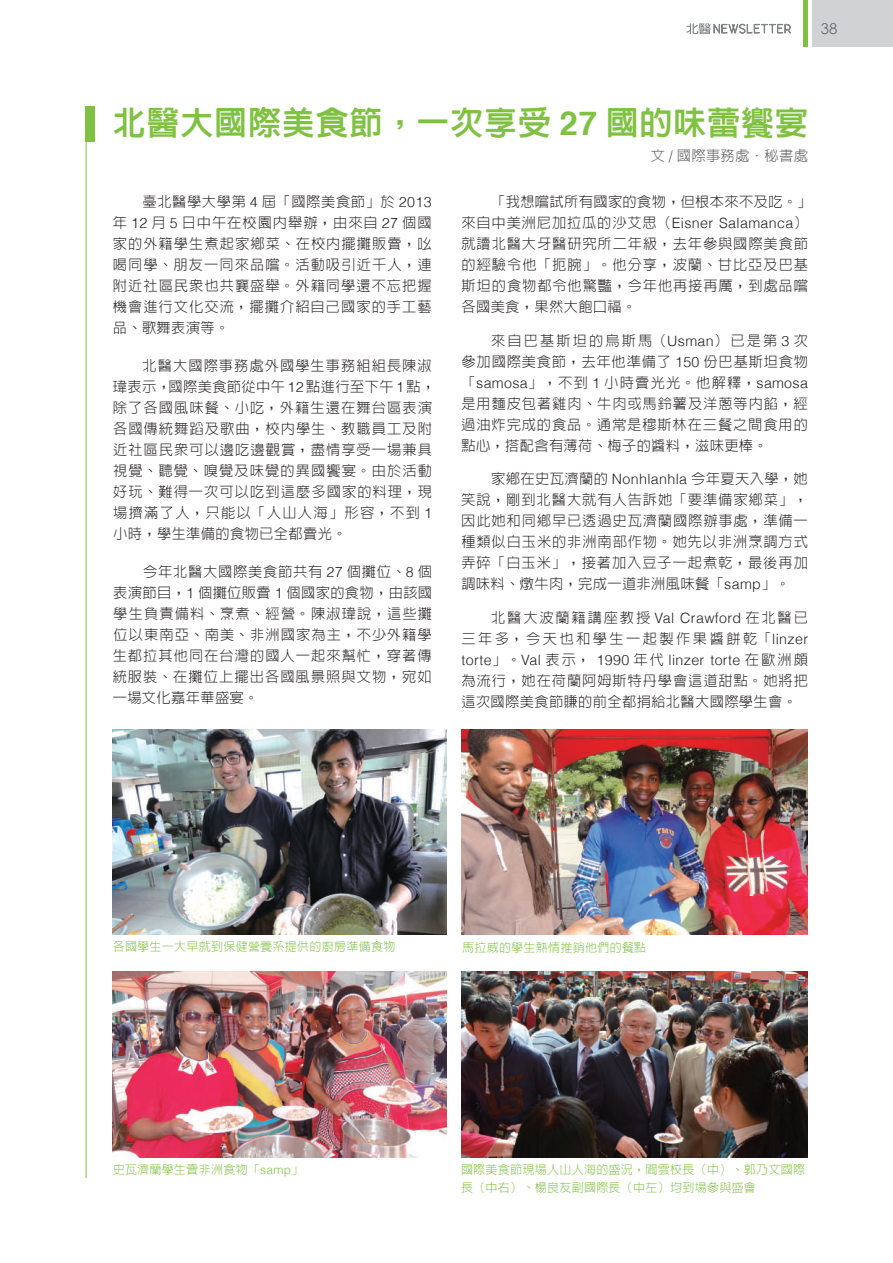
<style>
.page{position:relative;width:893px;height:1263px;background:#fff}
.page>*{position:absolute;margin:0;border:0;box-sizing:border-box;transform-origin:0 0}
.t1{font:33px "Lin Gothic Extra";letter-spacing:.025em;color:#7fc241}
.t2{font:15px "Century Gothic";color:#6c6d70}
.t3{font:300 14.25px/21px "Lin Gothic";letter-spacing:.065em;color:#231f20;text-align:justify}
.t4{font:300 14.25px/21px "Lin Gothic";letter-spacing:.17em;color:#231f20;text-align:right}
.t5{font:300 14.25px/21px "Lin Gothic";letter-spacing:.025em;color:#231f20}
.t6{font:300 14.25px "Helvetica";letter-spacing:.025em;color:#231f20}
.t7{font:300 14.25px "Lin Gothic";letter-spacing:.025em;color:#57585a}
.t8{font:300 12px/18px "Lin Gothic";letter-spacing:.025em;color:#7fc241}
.s1{font-family:"Lin Gothic";font-weight:700}
.s2{font-family:"Helvetica";font-weight:700}
.s3{font-family:"Helvetica"}
.s4{font-family:"Lin Gothic"}
</style>
<div class="page">
<div style="left:85px;top:106px;width:10px;height:36px;background:#7fc241"></div>
<hr style="left:86px;top:113px;width:1px;height:1065px;background:#7fc241">
<hr style="left:804px;top:0;width:4px;height:47px;background:#7fc241">
<img style="left:113px;top:729px;width:333px;height:205px">
<img style="left:113px;top:972px;width:333px;height:186px">
<img style="left:461px;top:729px;width:347px;height:205px">
<img style="left:461px;top:972px;width:347px;height:186px">
<div style="left:812px;top:0;width:81px;height:47px;background:#d1d2d4"></div>
<svg style="left:686px;top:23px;width:105px;height:11px"></svg>
<p class="t2" style="left:821px;top:20px;width:18px">38</p>
<h1 class="t1" style="left:113px;top:106px;width:697px">北醫大國際美食節<span class="s1">，</span>一次享受 <span class="s2">27</span> 國的味蕾饗宴</h1>
<p class="t3" style="left:113px;top:191px;width:321px;text-indent:30px">臺北醫學大學第 <span class="s3">4</span> 屆「國際美食節」於 <span class="s3">2013</span>年 <span class="s3">12</span> 月 <span class="s3">5</span> 日中午在校園內舉辦，由來自 <span class="s3">27</span> 個國家的外籍學生煮起家鄉菜、在校內擺攤販賣，吆喝同學、朋友一同來品嚐。活動吸引近千人，連附近社區民眾也共襄盛舉。外籍同學還不忘把握機會進行文化交流，擺攤介紹自己國家的手工藝品、歌舞表演等。</p>
<p class="t3" style="left:113px;top:355px;width:324px;text-align:left;text-indent:30px">北醫大國際事務處外國學生事務組組長陳淑瑋表示，國際美食節從中午 <span class="s3">12</span> 點進行至下午 <span class="s3">1</span> 點，除了各國風味餐、小吃，外籍生還在舞台區表演各國傳統舞蹈及歌曲，校內學生、教職員工及附近社區民眾可以邊吃邊觀賞，盡情享受一場兼具視覺、聽覺、嗅覺及味覺的異國饗宴。由於活動好玩、難得一次可以吃到這麼多國家的料理，現場擠滿了人，只能以「人山人海」形容，不到 <span class="s3">1</span>小時，學生準備的食物已全都賣光。</p>
<p class="t3" style="left:113px;top:561px;width:321px;text-indent:30px">今年北醫大國際美食節共有 <span class="s3">27</span> 個攤位、<span class="s3">8</span> 個表演節目，<span class="s3">1</span> 個攤位販賣 <span class="s3">1</span> 個國家的食物，由該國學生負責備料、烹煮、經營。陳淑瑋說，這些攤位以東南亞、南美、非洲國家為主，不少外籍學生都拉其他同在台灣的國人一起來幫忙，穿著傳統服裝、在攤位上擺出各國風景照與文物，宛如一場文化嘉年華盛宴。</p>
<p class="t7" style="left:651px;top:148px;width:159px">文 <span class="s3">/</span> 國際事務處．秘書處</p>
<p class="t3" style="left:461px;top:191px;width:352px;text-align:left;text-indent:30px">「我想嚐試所有國家的食物，但根本來不及吃。」來自中美洲尼加拉瓜的沙艾思（<span class="s3">Eisner Salamanca</span>）就讀北醫大牙醫研究所二年級，去年參與國際美食節的經驗令他「扼腕」。他分享，波蘭、甘比亞及巴基斯坦的食物都令他驚豔，今年他再接再厲，到處品嚐各國美食，果然大飽口福。</p>
<p class="t3" style="left:461px;top:330px;width:348px;text-indent:30px">來自巴基斯坦的烏斯馬（<span class="s3">Usman</span>）已是第 <span class="s3">3</span> 次參加國際美食節，去年他準備了 <span class="s3">150</span> 份巴基斯坦食物「<span class="s3">samosa</span>」，不到 <span class="s3">1</span> 小時賣光光。他解釋，<span class="s3">samosa</span>是用麵皮包著雞肉、牛肉或馬鈴薯及洋蔥等內餡，經過油炸完成的食品。通常是穆斯林在三餐之間食用的點心，搭配含有薄荷、梅子的醬料，滋味更棒。</p>
<p class="t3" style="left:461px;top:468px;width:348px;text-indent:30px">家鄉在史瓦濟蘭的 <span class="s3">Nonhlanhla</span> 今年夏天入學，她笑說，剛到北醫大就有人告訴她「要準備家鄉菜」，因此她和同鄉早已透過史瓦濟蘭國際辦事處，準備一種類似白玉米的非洲南部作物。她先以非洲烹調方式弄碎「白玉米」，接著加入豆子一起煮乾，最後再加調味料、燉牛肉，完成一道非洲風味餐「<span class="s3">samp</span>」。</p>
<p class="t4" style="left:461px;top:607px;width:348px">北醫大波蘭籍講座教授 <span class="s3">Val Crawford</span> 在北醫已<br>三年多，今天也和學生一起製作果醬餅乾「<span class="s3">linzer</span></p>
<p class="t6" style="left:461px;top:649px;width:348px">torte<span class="s4">」。</span>Val <span class="s4">表示，</span> 1990 <span class="s4">年代</span> linzer torte <span class="s4">在歐洲頗</span></p>
<p class="t5" style="left:461px;top:670px;width:348px">為流行，她在荷蘭阿姆斯特丹學會這道甜點。她將把這次國際美食節賺的前全都捐給北醫大國際學生會。</p>
<p class="t8" style="left:113px;top:937px;width:284px">各國學生一大早就到保健營養系提供的廚房準備食物</p>
<p class="t8" style="left:462px;top:938px;width:186px">馬拉威的學生熱情推銷他們的餐點</p>
<p class="t8" style="left:113px;top:1161px;width:192px">史瓦濟蘭學生賣非洲食物「<span class="s3">samp</span>」</p>
<p class="t8" style="left:461px;top:1161px;width:346px">國際美食節現場人山人海的盛況，閻雲校長（中）、郭乃文國際長（中右）、楊良友副國際長（中左）均到場參與盛會</p>
</div>
